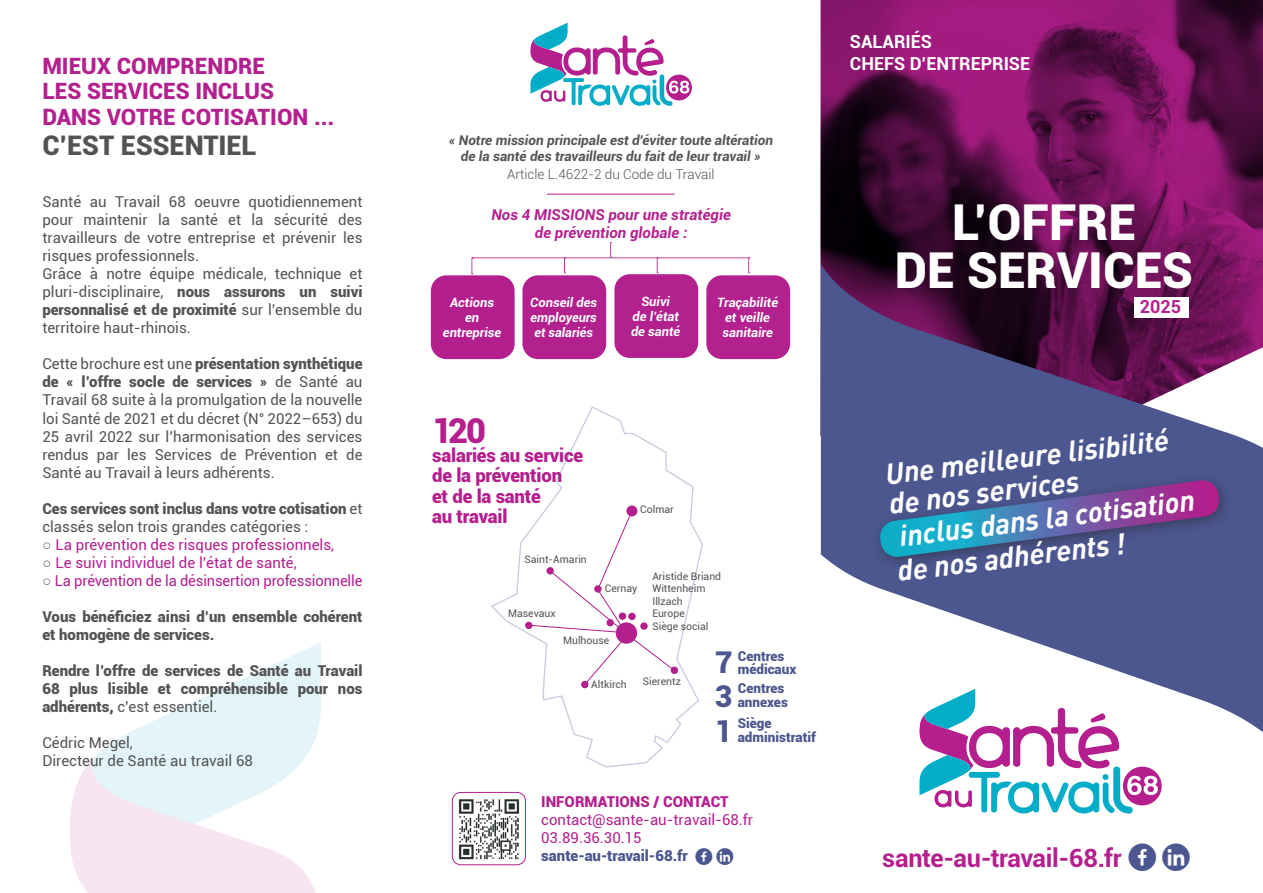
<style>
.page{position:relative;width:1263px;height:893px;background:#fff}
.page>*{position:absolute;margin:0;border:0;box-sizing:border-box;transform-origin:0 0}
.t1{font:900 49.5px/48px "Roboto";color:#fff;text-align:center}
.t2{font:900 34.35px "Roboto";color:#b41e8d}
.t3{font:900 30px/35.4px "Roboto";color:#4c5790}
.t4{font:italic 700 29.4px/30px "DIN Pro";color:#fff}
.t5{font:900 27px "Roboto";color:#535355}
.t6{font:700 25.2px "Roboto";letter-spacing:-.015em;color:#b41e8d}
.t7{font:900 22.5px/25.5px "Roboto";color:#b3218e}
.t8{font:900 18.6px/20.2px "Roboto";letter-spacing:-.01em;color:#b41e8d}
.t9{font:700 18px/22.5px "Roboto";color:#fff}
.t10{font:700 18px "Roboto";color:#b3218e}
.t11{font:15px/18px "Roboto";color:#535355}
.t12{font:900 15px/18px "Roboto";color:#535355}
.t13{font:15px/18px "Roboto";color:#b3208d}
.t14{font:italic 700 15px/18px "Roboto";color:#b3218e;text-align:center}
.t15{font:900 15px "Roboto";color:#4c5790}
.t16{font:900 15px "Roboto";color:#b3208d}
.t17{font:italic 700 13.5px/16.2px "Roboto";color:#535355;text-align:center}
.t18{font:900 13.5px/13.5px "Roboto";color:#4c5790}
.t19{font:300 13.5px "Roboto";color:#535355}
.t20{font:italic 700 12.9px/15px "Roboto";color:#fff;text-align:center}
.t21{font:10.35px/12.5px "Roboto";color:#535355}
.s1{font-weight:900}
.s2{font-weight:400}
.s3{font-family:"Arial";font-weight:700;color:#535355}
.s4{font-family:"Arial";color:#535355}
.s5{font-family:"Social Shapes";font-weight:400}
</style>
<div class="page">
<img style="left:70px;top:643px;width:445px;height:250px">
<img style="left:821px;top:0;width:442px;height:264px">
<svg style="left:821px;top:264px;width:442px;height:534px;fill:#4c5790"></svg>
<div style="left:1123px;top:767px;width:39px;height:38px;background:#b41e8d;border-radius:50%"></div>
<svg style="left:918px;top:689px;width:240px;height:124px"></svg>
<div style="left:871px;top:471px;width:363px;height:101px;background:#4c5790"></div>
<svg style="left:879px;top:480px;width:341px;height:78px"></svg>
<svg style="left:666px;top:75px;width:26px;height:25px"></svg>
<svg style="left:530px;top:23px;width:159px;height:83px"></svg>
<svg style="left:490px;top:406px;width:213px;height:362px"></svg>
<svg style="left:626px;top:505px;width:11px;height:11px"></svg>
<div style="left:525px;top:622px;width:7px;height:7px;background:#b3208d;border-radius:50%"></div>
<div style="left:581px;top:681px;width:7px;height:7px;background:#b3208d;border-radius:50%"></div>
<img style="left:458px;top:798px;width:62px;height:62px">
<div style="left:452px;top:792px;width:74px;height:73px;border:1px solid #b3208d;border-radius:9px"></div>
<hr style="left:547px;top:194px;width:128px;height:1px;background:#b3218e">
<div style="left:431px;top:275px;width:84px;height:84px;background:#b3208d;border-radius:15px"></div>
<div style="left:522px;top:275px;width:84px;height:84px;background:#b3218e;border-radius:15px"></div>
<div style="left:614px;top:274px;width:84px;height:84px;background:#b3218e;border-radius:15px"></div>
<div style="left:706px;top:275px;width:84px;height:84px;background:#b3218e;border-radius:15px"></div>
<svg style="left:472px;top:242px;width:278px;height:33px"></svg>
<div style="left:671px;top:667px;width:7px;height:7px;background:#b3208d;border-radius:50%"></div>
<svg style="left:531px;top:510px;width:144px;height:175px"></svg>
<div style="left:1134px;top:297px;width:54px;height:21px;background:#fff"></div>
<h3 class="t7" style="left:42px;top:52px;width:294px">MIEUX COMPRENDRE<br>LES SERVICES INCLUS<br>DANS VOTRE COTISATION ...</h3>
<h3 class="t5" style="left:42px;top:126px;width:216px">C’EST ESSENTIEL</h3>
<p class="t17" style="left:449px;top:132px;width:326px">« Notre mission principale est d'éviter toute altération de la santé des travailleurs du fait de leur travail »</p>
<p class="t19" style="left:507px;top:165px;width:209px">Article L.4622-2 du Code du Travail</p>
<p class="t14" style="left:491px;top:205px;width:241px">Nos 4 MISSIONS pour une stratégie de prévention globale :</p>
<p class="t11" style="left:42px;top:193px;width:322px">Santé au Travail 68 oeuvre quotidiennement pour maintenir la santé et la sécurité des travailleurs de votre entreprise et prévenir les risques professionnels.<br>Grâce à notre équipe médicale, technique et pluri-disciplinaire, <span class="s1">nous assurons un suivi personnalisé et de proximité</span> sur l’ensemble du territoire haut-rhinois.</p>
<p class="t11" style="left:42px;top:355px;width:322px;text-align:justify">Cette brochure est une <span class="s1">présentation synthétique de « l’offre socle de services »</span> de Santé au Travail 68 suite à la promulgation de la nouvelle loi Santé de 2021 et du décret (N° 2022–653) du 25 avril 2022 sur l’harmonisation des services rendus par les Services de Prévention et de Santé au Travail à leurs adhérents.</p>
<p class="t12" style="left:42px;top:499px;width:322px">Ces services sont inclus dans votre cotisation <span class="s2">et classés selon trois grandes catégories :</span></p>
<p class="t13" style="left:42px;top:535px;width:293px"><span class="s3">○</span> La prévention des risques professionnels,</p>
<p class="t13" style="left:42px;top:553px;width:256px"><span class="s4">○</span> Le suivi individuel de l’état de santé,</p>
<p class="t13" style="left:42px;top:571px;width:322px"><span class="s4">○</span> La prévention de la désinsertion professionnelle</p>
<p class="t12" style="left:42px;top:607px;width:322px">Vous bénéficiez ainsi d’un ensemble cohérent et homogène de services.</p>
<p class="t12" style="left:42px;top:661px;width:322px;text-align:justify">Rendre l’offre de services de Santé au Travail 68 plus lisible et compréhensible pour nos adhérents, <span class="s2">c’est essentiel.</span></p>
<p class="t11" style="left:42px;top:733px;width:212px">Cédric Megel,<br>Directeur de Santé au travail 68</p>
<p class="t20" style="left:443px;top:294px;width:60px">Actions en entreprise</p>
<p class="t20" style="left:530px;top:294px;width:68px;text-align:justify">Conseil des employeurs et salariés</p>
<p class="t20" style="left:631px;top:293px;width:51px">Suivi<br>de l’état de santé</p>
<p class="t20" style="left:717px;top:294px;width:62px">Traçabilité et veille sanitaire</p>
<h2 class="t2" style="left:432px;top:407px;width:55px">120</h2>
<p class="t8" style="left:432px;top:444px;width:153px">salariés au service de la prévention<br>et de la santé<br>au travail</p>
<p class="t21" style="left:640px;top:503px;width:35px">Colmar</p>
<p class="t21" style="left:524px;top:553px;width:64px">Saint-Amarin</p>
<p class="t21" style="left:652px;top:570px;width:70px">Aristide Briand<br>Wittenheim<br>Illzach<br>Europe<br>Siège social</p>
<p class="t21" style="left:605px;top:582px;width:34px">Cernay</p>
<p class="t21" style="left:508px;top:607px;width:49px">Masevaux</p>
<p class="t21" style="left:563px;top:634px;width:48px">Mulhouse</p>
<p class="t18" style="left:738px;top:649px;width:60px">Centres médicaux</p>
<h3 class="t3" style="left:715px;top:643px;width:19px">7</h3>
<p class="t21" style="left:643px;top:675px;width:40px">Sierentz</p>
<p class="t21" style="left:591px;top:678px;width:37px">Altkirch</p>
<p class="t18" style="left:738px;top:681px;width:52px">Centres annexes</p>
<p class="t18" style="left:738px;top:716px;width:80px">Siège administratif</p>
<h3 class="t3" style="left:715px;top:677px;width:19px">3<br>1</h3>
<p class="t16" style="left:541px;top:791px;width:189px">INFORMATIONS / CONTACT</p>
<p class="t13" style="left:541px;top:810px;width:213px">contact@sante-au-travail-68.fr<br>03.89.36.30.15</p>
<p class="t15" style="left:541px;top:845px;width:194px">sante-au-travail-68.fr <span class="s5">G k</span></p>
<p class="t9" style="left:850px;top:29px;width:182px">SALARIÉS<br>CHEFS D’ENTREPRISE</p>
<h1 class="t1" style="left:895px;top:197px;width:300px">L’OFFRE<br>DE SERVICES</h1>
<p class="t10" style="left:1140px;top:294px;width:43px">2025</p>
<h3 class="t4" style="left:883px;top:456px;width:287px;rotate:-7deg">Une meilleure lisibilité de nos services</h3>
<h3 class="t4" style="left:891px;top:516px;width:305px;line-height:34.5px;rotate:-7deg">inclus dans la cotisation de nos adhérents !</h3>
<h3 class="t6" style="left:882px;top:840px;width:310px">sante-au-travail-68.fr <sub>G</sub> <sub>k</sub></h3>
</div>
